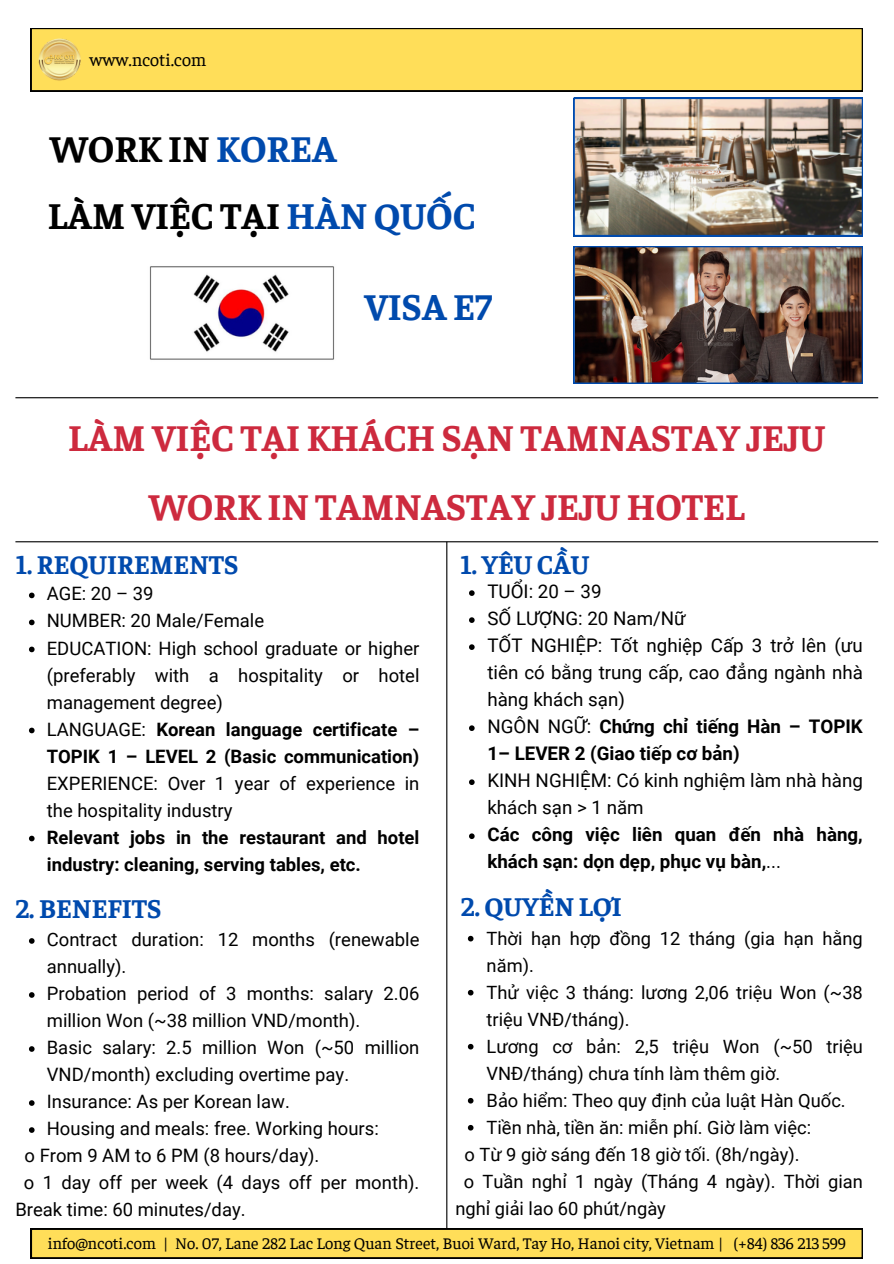
<style>
.page{position:relative;width:894px;height:1264px;background:#fff}
.page>*{position:absolute;margin:0;border:0;box-sizing:border-box;transform-origin:0 0}
.t1{font:700 37.65px "Faustina";color:#cd2a3e}
.t2{font:700 37.65px "Faustina";color:#000}
.t3{font:700 37.65px "Faustina";color:#004aad}
.t4{font:700 27px "Faustina";color:#004aad}
.t5{font:18.75px/27px "Roboto";color:#000;text-align:justify}
.t6{font:700 18.75px/27px "Roboto";color:#000}
.t7{font:18.45px/27px "Roboto";color:#000}
.t8{font:700 18.45px/27px "Roboto";color:#000}
.t9{font:18.3px/27px "Roboto";color:#000}
.t10{font:18px "Faustina";color:#000}
.t11{font:16.5px "Faustina";color:#000}
.s1{color:#004aad}
.s2{font-weight:700}
.s3{font-weight:400}
</style>
<div class="page">
<div style="left:31px;top:28px;width:831px;height:63px;background:#ffde59"></div>
<div style="left:31px;top:1228px;width:831px;height:30px;background:#231e0c"></div>
<svg style="left:31px;top:1228px;width:831px;height:29px"></svg>
<hr style="left:15px;top:397px;width:862px;height:1px;background:#000">
<hr style="left:446px;top:542px;width:1px;height:686px;background:#000">
<img style="left:37px;top:37px;width:44px;height:44px">
<hr style="left:15px;top:541px;width:862px;height:1px;background:#000">
<img style="left:149px;top:266px;width:186px;height:94px">
<img style="left:573px;top:98px;width:289px;height:138px">
<img style="left:573px;top:246px;width:289px;height:137px">
<svg style="left:29px;top:592px;width:6px;height:6px"></svg>
<svg style="left:29px;top:619px;width:6px;height:6px"></svg>
<svg style="left:29px;top:646px;width:6px;height:6px"></svg>
<svg style="left:29px;top:727px;width:6px;height:6px"></svg>
<svg style="left:29px;top:835px;width:6px;height:6px"></svg>
<svg style="left:29px;top:938px;width:6px;height:5px"></svg>
<svg style="left:29px;top:992px;width:6px;height:5px"></svg>
<svg style="left:29px;top:1046px;width:6px;height:5px"></svg>
<svg style="left:29px;top:1100px;width:6px;height:5px"></svg>
<svg style="left:29px;top:1127px;width:6px;height:5px"></svg>
<svg style="left:469px;top:590px;width:5px;height:6px"></svg>
<svg style="left:469px;top:617px;width:5px;height:6px"></svg>
<svg style="left:469px;top:644px;width:5px;height:6px"></svg>
<svg style="left:469px;top:725px;width:5px;height:6px"></svg>
<svg style="left:469px;top:779px;width:5px;height:6px"></svg>
<svg style="left:469px;top:833px;width:5px;height:6px"></svg>
<svg style="left:467px;top:935px;width:6px;height:6px"></svg>
<svg style="left:467px;top:989px;width:6px;height:6px"></svg>
<svg style="left:467px;top:1043px;width:6px;height:6px"></svg>
<svg style="left:467px;top:1097px;width:6px;height:6px"></svg>
<svg style="left:467px;top:1124px;width:6px;height:6px"></svg>
<h1 class="t10" style="left:89px;top:48px;width:118px">www.ncoti.com</h1>
<p class="t2" style="left:50px;top:123px;width:288px">WORK IN <span class="s1">KOREA</span></p>
<p class="t2" style="left:48px;top:189px;width:429px">LÀM VIỆC TẠI <span class="s1">HÀN QUỐC</span></p>
<p class="t3" style="left:364px;top:280px;width:129px">VISA E7</p>
<p class="t1" style="left:68px;top:412px;width:758px">LÀM VIỆC TẠI KHÁCH SẠN TAMNASTAY JEJU</p>
<h3 class="t1" style="left:149px;top:480px;width:597px">WORK IN TAMNASTAY JEJU HOTEL</h3>
<h1 class="t4" style="left:15px;top:546px;width:224px">1. REQUIREMENTS</h1>
<h1 class="t7" style="left:47px;top:580px;width:108px">AGE: 20 – 39</h1>
<h2 class="t7" style="left:47px;top:607px;width:219px">NUMBER: 20 Male/Female</h2>
<p class="t7" style="left:47px;top:634px;width:374px;text-align:justify">EDUCATION: High school graduate or higher (preferably with a hospitality or hotel management degree)</p>
<p class="t7" style="left:47px;top:715px;width:374px;text-align:justify">LANGUAGE: <span class="s2">Korean language certificate – TOPIK 1 – LEVEL 2 (Basic communication)<br></span>EXPERIENCE: Over 1 year of experience in the hospitality industry</p>
<p class="t8" style="left:47px;top:823px;width:374px">Relevant jobs in the restaurant and hotel industry: cleaning, serving tables, etc.</p>
<p class="t4" style="left:15px;top:889px;width:148px">2. BENEFITS</p>
<p class="t7" style="left:47px;top:926px;width:374px">Contract duration: 12 months (renewable annually).</p>
<h2 class="t7" style="left:47px;top:980px;width:374px">Probation period of 3 months: salary 2.06 million Won (~38 million VND/month).</h2>
<p class="t7" style="left:47px;top:1034px;width:374px">Basic salary: 2.5 million Won (~50 million<br>VND/month) excluding overtime pay.</p>
<p class="t7" style="left:47px;top:1088px;width:244px">Insurance: As per Korean law.</p>
<p class="t7" style="left:47px;top:1115px;width:333px">Housing and meals: free. Working hours:</p>
<p class="t7" style="left:25px;top:1142px;width:296px">o From 9 AM to 6 PM (8 hours/day).</p>
<p class="t7" style="left:24px;top:1169px;width:397px">o 1 day off per week (4 days off per month).</p>
<p class="t7" style="left:15px;top:1196px;width:232px">Break time: 60 minutes/day.</p>
<p class="t4" style="left:460px;top:546px;width:131px">1. YÊU CẦU</p>
<p class="t5" style="left:487px;top:578px;width:116px">TUỔI: 20 – 39</p>
<h3 class="t5" style="left:487px;top:605px;width:200px">SỐ LƯỢNG: 20 Nam/Nữ</h3>
<h2 class="t5" style="left:487px;top:632px;width:377px">TỐT NGHIỆP: Tốt nghiệp Cấp 3 trở lên (ưu tiên có bằng trung cấp, cao đẳng ngành nhà hàng khách sạn)</h2>
<p class="t6" style="left:487px;top:713px;width:377px"><span class="s3">NGÔN NGỮ:</span> Chứng chỉ tiếng Hàn – TOPIK<br>1– LEVER 2 (Giao tiếp cơ bản)</p>
<p class="t5" style="left:487px;top:767px;width:377px">KINH NGHIỆM: Có kinh nghiệm làm nhà hàng khách sạn &gt; 1 năm</p>
<p class="t6" style="left:487px;top:821px;width:377px">Các công việc liên quan đến nhà hàng, khách sạn: dọn dẹp, phục vụ bàn,<span class="s3">...</span></p>
<p class="t4" style="left:461px;top:887px;width:162px">2. QUYỀN LỢI</p>
<p class="t9" style="left:486px;top:925px;width:377px">Thời hạn hợp đồng 12 tháng (gia hạn hằng năm).</p>
<p class="t9" style="left:486px;top:979px;width:377px">Thử việc 3 tháng: lương 2,06 triệu Won (~38 triệu VNĐ/tháng).</p>
<h2 class="t9" style="left:486px;top:1033px;width:377px">Lương cơ bản: 2,5 triệu Won (~50 triệu<br>VNĐ/tháng) chưa tính làm thêm giờ.</h2>
<p class="t9" style="left:486px;top:1087px;width:360px">Bảo hiểm: Theo quy định của luật Hàn Quốc.</p>
<p class="t9" style="left:486px;top:1114px;width:326px">Tiền nhà, tiền ăn: miễn phí. Giờ làm việc:</p>
<p class="t9" style="left:464px;top:1141px;width:336px">o Từ 9 giờ sáng đến 18 giờ tối. (8h/ngày).</p>
<p class="t9" style="left:463px;top:1168px;width:400px">o Tuần nghỉ 1 ngày (Tháng 4 ngày). Thời gian</p>
<p class="t9" style="left:455px;top:1195px;width:212px">nghỉ giải lao 60 phút/ngày</p>
<p class="t11" style="left:48px;top:1231px;width:799px">info@ncoti.com | No. 07, Lane 282 Lac Long Quan Street, Buoi Ward, Tay Ho, Hanoi city, Vietnam | (+84) 836 213 599</p>
</div>
